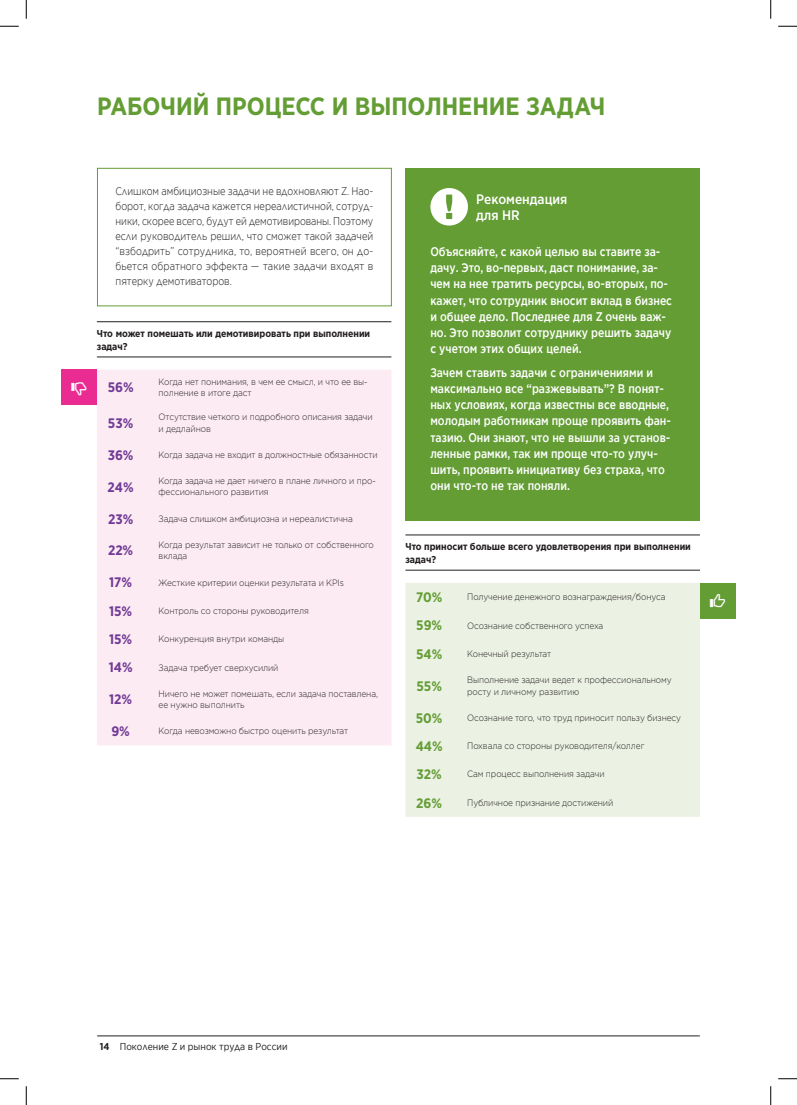
<style>
.page{position:relative;width:797px;height:1105px;background:#fff}
.page>*{position:absolute;margin:0;border:0;box-sizing:border-box;transform-origin:0 0}
.t1{font:700 25px "Gotham Pro Narrow";color:#639d34}
.t2{font:700 13.75px "Gotham Pro Narrow";color:#713a97}
.t3{font:700 13.75px "Gotham Pro Narrow";color:#639d34}
.t4{font:500 13.75px/16.5px "Gotham Pro Narrow";color:#fff}
.t5{font:500 12.5px/16.2px "Gotham Narrow";color:#fff;scale:.95 1}
.t6{font:300 11.25px/15px "Gotham Narrow";letter-spacing:.01em;color:#231f20;text-align:justify;scale:.94 1}
.t7{font:700 10px/12.5px "Gotham Pro Narrow";color:#231f20}
.t8{font:10px "Gotham Narrow";color:#231f20}
.t9{font:300 9.12px/11.2px "Gotham Pro";letter-spacing:-.01em;color:#231f20;scale:.9 1}
.s1{font-weight:700}
</style>
<div class="page">
<hr style="left:97px;top:1035px;width:602px;height:1px;background:#231f20">
<div style="left:97px;top:168px;width:294px;height:138px;border:1px solid #639d34"></div>
<div style="left:405px;top:168px;width:294px;height:352px;background:#639d34"></div>
<svg style="left:430px;top:188px;width:38px;height:38px"></svg>
<hr style="left:97px;top:321px;width:294px;height:1px;background:#231f20">
<hr style="left:97px;top:357px;width:294px;height:1px;background:#231f20">
<hr style="left:405px;top:535px;width:295px;height:1px;background:#231f20">
<hr style="left:405px;top:570px;width:295px;height:1px;background:#231f20">
<div style="left:97px;top:370px;width:294px;height:375px;background:#fcebf2"></div>
<div style="left:405px;top:583px;width:295px;height:234px;background:#ebf1e3"></div>
<div style="left:61px;top:370px;width:36px;height:35px;background:#ea2c92"></div>
<div style="left:699px;top:583px;width:36px;height:35px;background:#639d34"></div>
<svg style="left:0;top:25px;width:19px;height:2px"></svg>
<svg style="left:778px;top:25px;width:19px;height:2px"></svg>
<svg style="left:0;top:1078px;width:19px;height:1px"></svg>
<svg style="left:778px;top:1078px;width:19px;height:1px"></svg>
<svg style="left:25px;top:0;width:2px;height:19px"></svg>
<svg style="left:25px;top:1086px;width:2px;height:19px"></svg>
<svg style="left:770px;top:0;width:1px;height:19px"></svg>
<svg style="left:770px;top:1086px;width:1px;height:19px"></svg>
<h1 class="t1" style="left:97px;top:91px;width:510px">РАБОЧИЙ ПРОЦЕСС И ВЫПОЛНЕНИЕ ЗАДАЧ</h1>
<p class="t6" style="left:115px;top:184px;width:276px">Слишком амбициозные задачи не вдохновляют Z. Нао&shy;борот, когда задача кажется нереалистичной, сотруд&shy;ники, скорее всего, будут ей демотивированы. Поэтому если руководитель решил, что сможет такой задачей “взбодрить” сотрудника, то, вероятней всего, он до&shy;бьется обратного эффекта — такие задачи входят в пятерку демотиваторов.</p>
<p class="t7" style="left:97px;top:327px;width:275px">Что может помешать или демотивировать при выполнении задач?</p>
<h2 class="t2" style="left:108px;top:380px;width:27px">56%</h2>
<p class="t9" style="left:159px;top:376px;width:234px">Когда нет понимания, в чем ее смысл, и что ее вы&shy;полнение в итоге даст</p>
<h2 class="t2" style="left:108px;top:415px;width:27px">53%</h2>
<p class="t9" style="left:159px;top:412px;width:239px">Отсутствие четкого и подробного описания задачи и дедлайнов</p>
<h2 class="t2" style="left:108px;top:447px;width:27px">36%</h2>
<p class="t9" style="left:159px;top:449px;width:245px">Когда задача не входит в должностные обязанности</p>
<h2 class="t2" style="left:108px;top:479px;width:27px">24%</h2>
<p class="t9" style="left:159px;top:475px;width:243px">Когда задача не дает ничего в плане личного и про&shy;фессионального развития</p>
<h2 class="t2" style="left:108px;top:511px;width:27px">23%</h2>
<p class="t9" style="left:159px;top:513px;width:217px">Задача слишком амбициозна и нереалистична</p>
<h2 class="t2" style="left:108px;top:543px;width:27px">22%</h2>
<p class="t9" style="left:159px;top:539px;width:241px">Когда результат зависит не только от собственного вклада</p>
<h2 class="t2" style="left:109px;top:574px;width:24px">17%</h2>
<p class="t9" style="left:159px;top:577px;width:207px">Жесткие критерии оценки результата и KPIs</p>
<h2 class="t2" style="left:109px;top:603px;width:25px">15%</h2>
<p class="t9" style="left:159px;top:605px;width:168px">Контроль со стороны руководителя</p>
<h2 class="t2" style="left:109px;top:631px;width:25px">15%</h2>
<p class="t9" style="left:159px;top:633px;width:141px">Конкуренция внутри команды</p>
<h2 class="t2" style="left:109px;top:660px;width:25px">14%</h2>
<p class="t9" style="left:159px;top:662px;width:135px">Задача требует сверхусилий</p>
<h2 class="t2" style="left:109px;top:691px;width:25px">12%</h2>
<p class="t9" style="left:159px;top:688px;width:245px">Ничего не может помешать, если задача поставлена, ее нужно выполнить</p>
<h2 class="t2" style="left:111px;top:723px;width:20px">9%</h2>
<p class="t9" style="left:159px;top:726px;width:212px">Когда невозможно быстро оценить результат</p>
<h2 class="t4" style="left:476px;top:190px;width:93px">Рекомендация для HR</h2>
<p class="t5" style="left:430px;top:243px;width:256px">Объясняйте, с какой целью вы ставите за&shy;дачу. Это, во-первых, даст понимание, за&shy;чем на нее тратить ресурсы, во-вторых, по&shy;кажет, что сотрудник вносит вклад в бизнес и общее дело. Последнее для Z очень важ&shy;но. Это позволит сотруднику решить задачу с учетом этих общих целей.</p>
<p class="t5" style="left:430px;top:364px;width:255px">Зачем ставить задачи с ограничениями и максимально все “разжевывать”? В понят&shy;ных условиях, когда известны все вводные, молодым работникам проще проявить фан&shy;тазию. Они знают, что не вышли за установ&shy;ленные рамки, так им проще что-то улуч&shy;шить, проявить инициативу без страха, что они что-то не так поняли.</p>
<p class="t7" style="left:405px;top:540px;width:287px">Что приносит больше всего удовлетворения при выполнении задач?</p>
<h2 class="t3" style="left:416px;top:589px;width:28px">70%</h2>
<p class="t9" style="left:467px;top:591px;width:222px">Получение денежного вознаграждения/бонуса</p>
<h2 class="t3" style="left:416px;top:618px;width:27px">59%</h2>
<p class="t9" style="left:467px;top:620px;width:153px">Осознание собственного успеха</p>
<h2 class="t3" style="left:416px;top:646px;width:28px">54%</h2>
<p class="t9" style="left:467px;top:648px;width:95px">Конечный результат</p>
<h2 class="t3" style="left:416px;top:678px;width:27px">55%</h2>
<p class="t9" style="left:467px;top:674px;width:229px">Выполнение задачи ведет к профессиональному росту и личному развитию</p>
<h2 class="t3" style="left:416px;top:710px;width:28px">50%</h2>
<p class="t9" style="left:467px;top:712px;width:239px">Осознание того, что труд приносит пользу бизнесу</p>
<h2 class="t3" style="left:415px;top:738px;width:29px">44%</h2>
<p class="t9" style="left:467px;top:740px;width:199px">Похвала со стороны руководителя/коллег</p>
<h2 class="t3" style="left:416px;top:766px;width:27px">32%</h2>
<p class="t9" style="left:467px;top:769px;width:154px">Сам процесс выполнения задачи</p>
<h2 class="t3" style="left:416px;top:795px;width:27px">26%</h2>
<p class="t9" style="left:467px;top:797px;width:164px">Публичное признание достижений</p>
<p class="t8" style="left:100px;top:1041px;width:189px"><span class="s1">14</span> Поколение Z и рынок труда в России</p>
</div>
